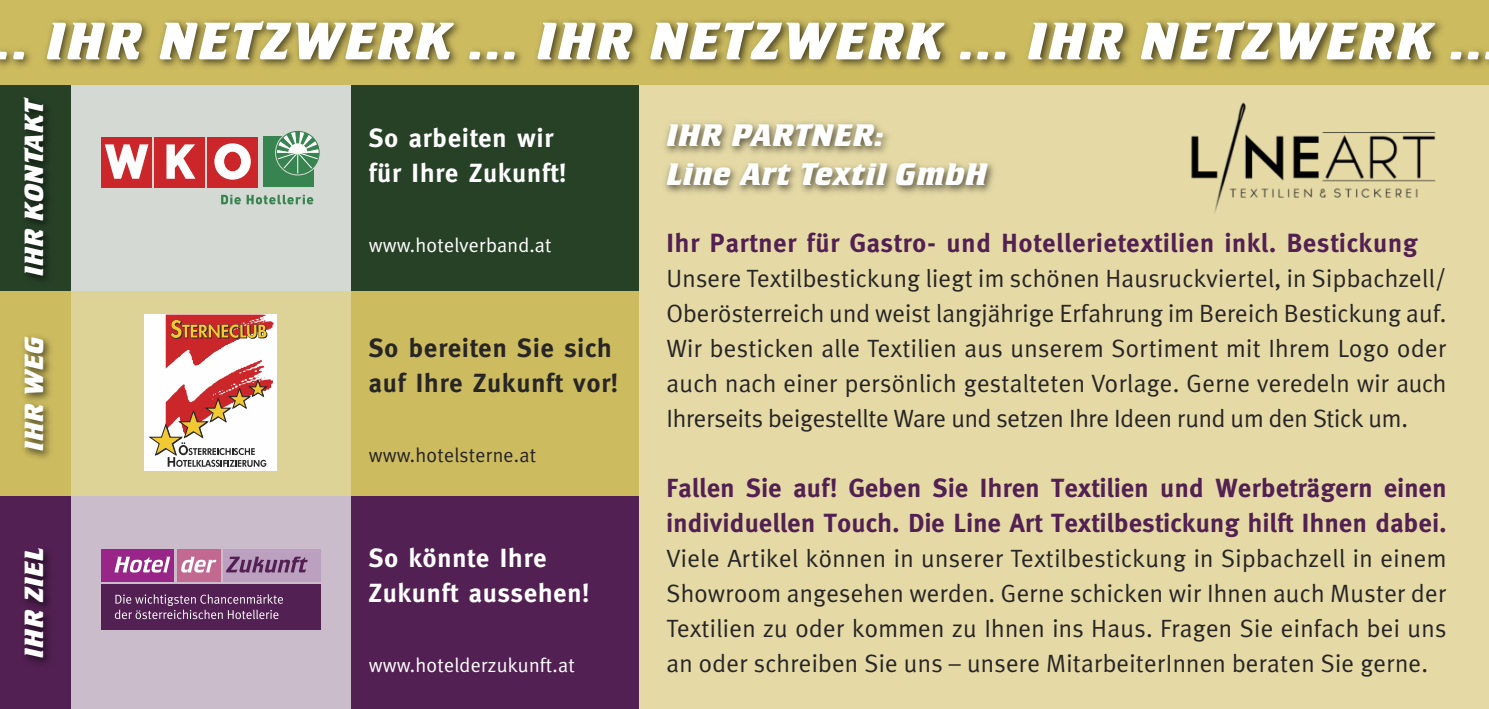
<style>
.page{position:relative;width:1489px;height:709px;background:#fff}
.page>*{position:absolute;margin:0;border:0;box-sizing:border-box;transform-origin:0 0}
.t1{font:55px "Crillee Bold Italic Plain";letter-spacing:.025em;color:#fff}
.t2{font:32.5px/39px "Crillee Bold Italic Plain";letter-spacing:.015em;color:#fff}
.t3{font:27.5px "Crillee Bold Italic Plain";letter-spacing:.015em;color:#fff}
.t4{font:700 26.25px/35px "Meta";letter-spacing:.015em;color:#522052}
.t5{font:700 26.25px "Meta";letter-spacing:.035em;color:#522052}
.t6{font:700 26.25px/35px "Meta";letter-spacing:.035em;color:#fff}
.t7{font:700 26.25px/35px "Meta";letter-spacing:.035em;color:#272526}
.t8{font:25px/35px "Meta Plus Normal";letter-spacing:-.005em;color:#272526;text-align:justify}
.t9{font:20px "Meta Plus Normal";letter-spacing:.01em;color:#fff}
.t10{font:20px "Meta Plus Normal";letter-spacing:.01em;color:#272526}
</style>
<div class="page">
<div style="left:638px;top:85px;width:850px;height:624px;background:#e5daa6"></div>
<div style="left:71px;top:496px;width:280px;height:213px;background:#cbbccb"></div>
<div style="left:351px;top:496px;width:287px;height:213px;background:#522052"></div>
<div style="left:71px;top:291px;width:280px;height:205px;background:#ded397"></div>
<div style="left:351px;top:291px;width:287px;height:205px;background:#ccbb5f"></div>
<div style="left:0;top:0;width:1488px;height:85px;background:#ccbb5f"></div>
<div style="left:71px;top:85px;width:280px;height:206px;background:#d4d9d4"></div>
<div style="left:351px;top:85px;width:287px;height:206px;background:#274127"></div>
<img style="left:0;top:109px;width:161px;height:172px">
<img style="left:0;top:281px;width:159px;height:205px">
<img style="left:0;top:486px;width:165px;height:223px">
<div style="left:263px;top:137px;width:50px;height:50px;background:#378450"></div>
<div style="left:207px;top:137px;width:51px;height:50px;background:#cb262a"></div>
<div style="left:154px;top:137px;width:51px;height:50px;background:#cb262a"></div>
<svg style="left:166px;top:144px;width:29px;height:35px"></svg>
<div style="left:101px;top:137px;width:51px;height:50px;background:#cb262a"></div>
<svg style="left:105px;top:144px;width:43px;height:35px"></svg>
<svg style="left:214px;top:143px;width:37px;height:37px"></svg>
<div style="left:225px;top:152px;width:15px;height:19px;background:#cb262a;border-radius:50%"></div>
<div style="left:224px;top:152px;width:17px;height:19px;border:1px solid #cb262a;border-radius:50%"></div>
<svg style="left:275px;top:131px;width:45px;height:43px"></svg>
<svg style="left:221px;top:195px;width:92px;height:9px"></svg>
<div style="left:101px;top:549px;width:73px;height:32px;background:#992589"></div>
<div style="left:177px;top:549px;width:43px;height:32px;background:#c16990"></div>
<div style="left:223px;top:549px;width:97px;height:32px;background:#bca0bf"></div>
<div style="left:101px;top:584px;width:219px;height:45px;background:#522052"></div>
<svg style="left:114px;top:556px;width:56px;height:16px"></svg>
<svg style="left:181px;top:556px;width:35px;height:16px"></svg>
<svg style="left:226px;top:556px;width:82px;height:16px"></svg>
<svg style="left:115px;top:594px;width:168px;height:25px"></svg>
<div style="left:145px;top:315px;width:132px;height:155px;background:#fefefe"></div>
<svg style="left:150px;top:315px;width:124px;height:152px"></svg>
<img style="left:0;top:20px;width:1488px;height:89px">
<img style="left:1167px;top:102px;width:290px;height:111px">
<img style="left:664px;top:122px;width:330px;height:72px">
<h1 class="t1" style="left:-4px;top:23px;width:1488px">.. IHR NETZWERK ... IHR NETZWERK ... IHR NETZWERK ..</h1>
<p class="t3" style="left:25px;top:276px;width:177px;rotate:-90deg">IHR KONTAKT</p>
<p class="t3" style="left:25px;top:451px;width:116px;rotate:-90deg">IHR WEG</p>
<p class="t3" style="left:25px;top:657px;width:111px;rotate:-90deg">IHR ZIEL</p>
<p class="t6" style="left:369px;top:121px;width:199px">So arbeiten wir für Ihre Zukunft!</p>
<p class="t9" style="left:369px;top:233px;width:184px">www.hotelverband.at</p>
<p class="t7" style="left:369px;top:331px;width:250px">So bereiten Sie sich auf Ihre Zukunft vor!</p>
<p class="t10" style="left:369px;top:443px;width:169px">www.hotelsterne.at</p>
<p class="t6" style="left:369px;top:541px;width:222px">So könnte Ihre<br>Zukunft aussehen!</p>
<p class="t9" style="left:369px;top:653px;width:208px">www.hotelderzukunft.at</p>
<h2 class="t2" style="left:666px;top:118px;width:322px">IHR PARTNER:<br>Line Art Textil GmbH</h2>
<p class="t5" style="left:666px;top:228px;width:752px">Ihr Partner für Gastro- und Hotellerietextilien inkl. Bestickung</p>
<p class="t8" style="left:666px;top:261px;width:781px">Unsere Textilbestickung liegt im schönen Hausruckviertel, in Sipbachzell/ Oberösterreich und weist langjährige Erfahrung im Bereich Bestickung auf.<br>Wir besticken alle Textilien aus unserem Sortiment mit Ihrem Logo oder auch nach einer persönlich gestalteten Vorlage. Gerne veredeln wir auch Ihrerseits beigestellte Ware und setzen Ihre Ideen rund um den Stick um.</p>
<p class="t4" style="left:666px;top:471px;width:781px">Fallen Sie auf! Geben Sie Ihren Textilien und Werbeträgern einen individuellen Touch. Die Line Art Textilbestickung hilft Ihnen dabei.</p>
<p class="t8" style="left:666px;top:541px;width:781px">Viele Artikel können in unserer Textilbestickung in Sipbachzell in einem Showroom angesehen werden. Gerne schicken wir Ihnen auch Muster der Textilien zu oder kommen zu Ihnen ins Haus. Fragen Sie einfach bei uns an oder schreiben Sie uns – unsere MitarbeiterInnen beraten Sie gerne.</p>
</div>
